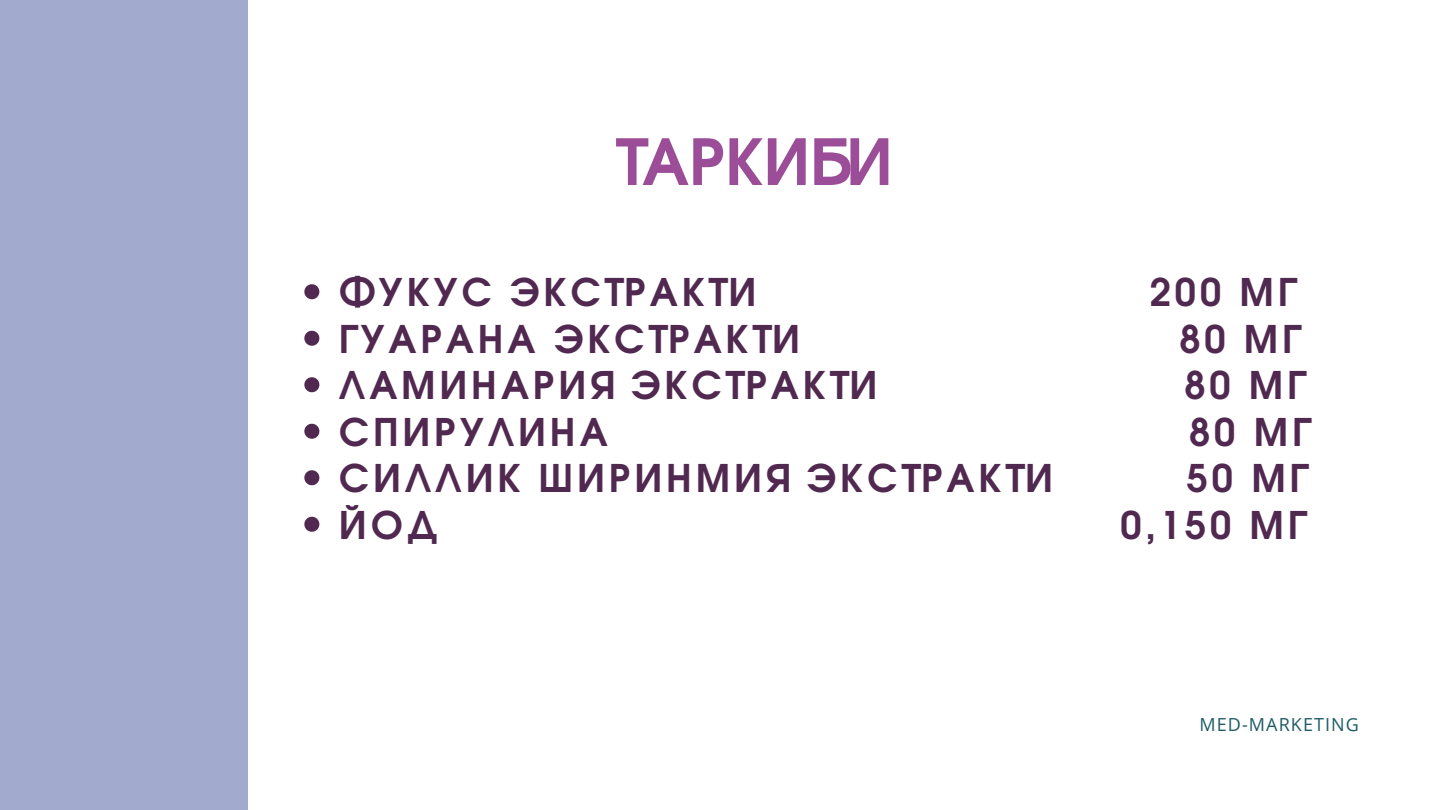
<style>
.page{position:relative;width:1440px;height:810px;background:#fff}
.page>*{position:absolute;margin:0;border:0;box-sizing:border-box;transform-origin:0 0}
.t1{font:700 63.3px "Te X Gyre Adventor";color:#9b4d98}
.t2{font:700 38px "Te X Gyre Adventor";letter-spacing:.1em;color:#502850}
.t3{font:18px "Open Sans";letter-spacing:.06em;color:#1f5c66}
</style>
<div class="page">
<svg style="left:304px;top:284px;width:15px;height:15px"></svg>
<svg style="left:304px;top:331px;width:15px;height:15px"></svg>
<svg style="left:304px;top:377px;width:15px;height:15px"></svg>
<svg style="left:304px;top:424px;width:15px;height:15px"></svg>
<svg style="left:304px;top:470px;width:15px;height:15px"></svg>
<svg style="left:304px;top:517px;width:15px;height:15px"></svg>
<div style="left:0;top:0;width:248px;height:810px;background:#a2abce"></div>
<h1 class="t1" style="left:616px;top:107px;width:279px">ТАРКИБИ</h1>
<p class="t2" style="left:339px;top:259px;width:419px">ФУКУС ЭКСТРАКТИ</p>
<p class="t2" style="left:1150px;top:259px;width:147px">200 МГ</p>
<p class="t2" style="left:339px;top:306px;width:463px">ГУАРАНА ЭКСТРАКТИ</p>
<p class="t2" style="left:1179px;top:306px;width:122px">80 МГ</p>
<p class="t2" style="left:339px;top:352px;width:540px">ЛАМИНАРИЯ ЭКСТРАКТИ</p>
<p class="t2" style="left:1184px;top:352px;width:122px">80 МГ</p>
<p class="t2" style="left:339px;top:399px;width:270px">СПИРУЛИНА</p>
<p class="t2" style="left:1189px;top:399px;width:122px">80 МГ</p>
<p class="t2" style="left:339px;top:445px;width:716px">СИЛЛИҚ ШИРИНМИЯ ЭКСТРАКТИ</p>
<p class="t2" style="left:1187px;top:445px;width:122px">50 МГ</p>
<p class="t2" style="left:339px;top:492px;width:101px">ЙОД</p>
<p class="t2" style="left:1120px;top:492px;width:187px">0,150 МГ</p>
<p class="t3" style="left:1199px;top:712px;width:161px">MED-MARKETING</p>
</div>
